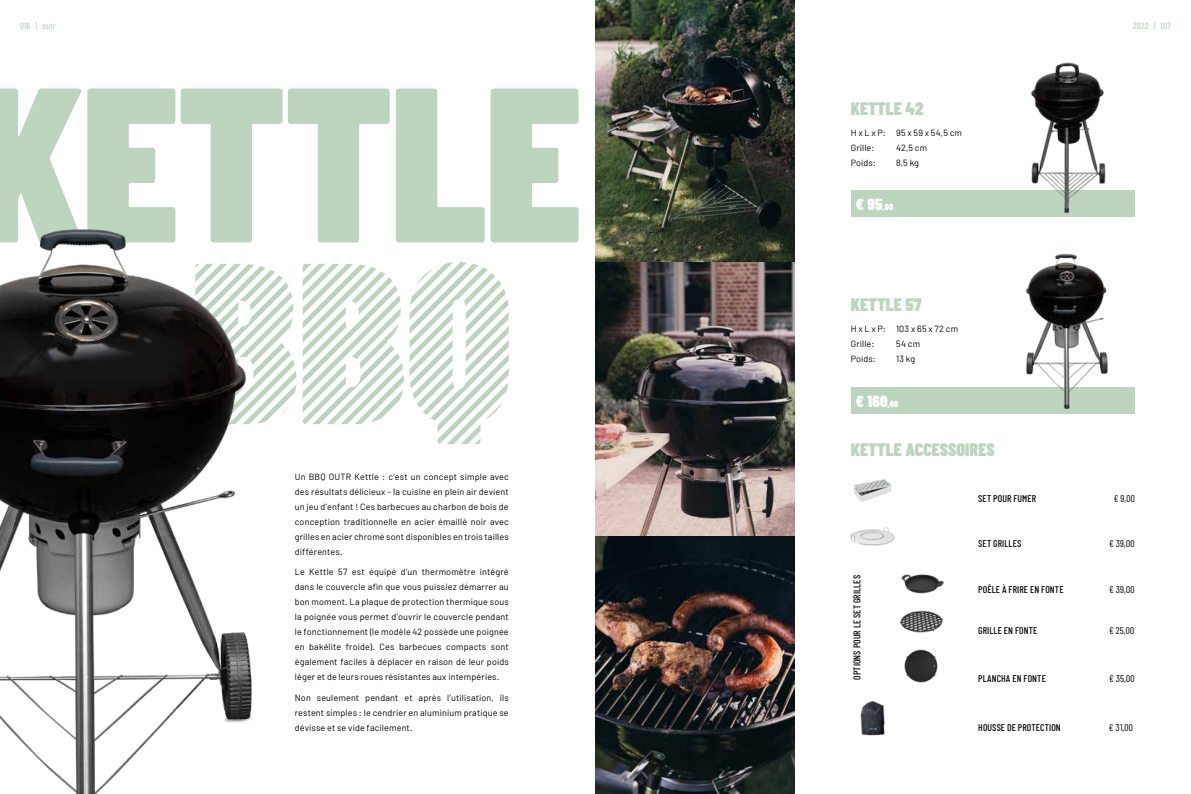
<style>
.page{position:relative;width:1191px;height:794px;background:#fff}
.page>*{position:absolute;margin:0;border:0;box-sizing:border-box;transform-origin:0 0}
.t1{font:900 219.9px "Barlow Condensed";letter-spacing:-.015em;color:#bdd4bf}
.t2{font:900 18px "Barlow Condensed";color:#bdd4bf}
.t3{font:900 16.2px "Barlow Condensed";color:#fff}
.t4{font:500 9.7px "Barlow Condensed";letter-spacing:.01em;color:#000}
.t5{font:9.7px "Barlow Condensed";letter-spacing:.03em;color:#000}
.t6{font:9px/15px "Barlow";letter-spacing:.015em;color:#000;text-align:justify}
.t7{font:500 9px "Barlow Condensed";letter-spacing:.025em;color:#bdd4bf}
.s1{font-size:9px}
</style>
<div class="page">
<svg style="left:302px;top:262px;width:207px;height:182px"></svg>
<img style="left:0;top:229px;width:297px;height:565px">
<div style="left:850px;top:191px;width:284px;height:26px;background:#bdd4bf"></div>
<div style="left:850px;top:387px;width:284px;height:26px;background:#bdd4bf"></div>
<img style="left:1023px;top:62px;width:90px;height:151px">
<img style="left:1025px;top:253px;width:83px;height:156px">
<img style="left:595px;top:0;width:199px;height:794px">
<img style="left:595px;top:263px;width:199px;height:272px">
<img style="left:854px;top:479px;width:38px;height:22px">
<img style="left:850px;top:527px;width:45px;height:18px">
<img style="left:901px;top:574px;width:43px;height:20px">
<img style="left:900px;top:610px;width:43px;height:22px">
<img style="left:905px;top:650px;width:33px;height:32px">
<img style="left:860px;top:701px;width:25px;height:35px">
<p class="t7" style="left:20px;top:20px;width:37px">016 | outr</p>
<p class="t7" style="left:1132px;top:20px;width:40px">2022 | 017</p>
<h1 class="t1" style="left:-29px;top:27px;width:613px">KETTLE</h1>
<p class="t6" style="left:295px;top:469px;width:215px">Un BBQ OUTR Kettle : c’est un concept simple avec des résultats délicieux - la cuisine en plein air devient un jeu d’enfant ! Ces barbecues au charbon de bois de conception traditionnelle en acier émaillé noir avec grilles en acier chromé sont disponibles en trois tailles différentes.</p>
<p class="t6" style="left:295px;top:564px;width:215px">Le Kettle 57 est équipé d’un thermomètre intégré dans le couvercle afin que vous puissiez démarrer au bon moment. La plaque de protection thermique sous la poignée vous permet d’ouvrir le couvercle pendant le fonctionnement (le modèle 42 possède une poignée en bakélite froide). Ces barbecues compacts sont également faciles à déplacer en raison de leur poids léger et de leurs roues résistantes aux intempéries.</p>
<p class="t6" style="left:295px;top:690px;width:215px">Non seulement pendant et après l’utilisation, ils restent simples : le cendrier en aluminium pratique se dévisse et se vide facilement.</p>
<h2 class="t2" style="left:850px;top:97px;width:74px">KETTLE 42</h2>
<p class="t6" style="left:850px;top:125px;width:113px">H x L x P: 95 x 59 x 54,5 cm<br>Grille:</p>
<p class="t6" style="left:896px;top:140px;width:33px">42,5 cm</p>
<p class="t6" style="left:850px;top:155px;width:27px">Poids:</p>
<p class="t6" style="left:896px;top:155px;width:24px">8,5 kg</p>
<h3 class="t3" style="left:855px;top:194px;width:39px">€ 95<span class="s1">,00</span></h3>
<h2 class="t2" style="left:850px;top:294px;width:72px">KETTLE 57</h2>
<p class="t6" style="left:850px;top:321px;width:109px">H x L x P: 103 x 65 x 72 cm<br>Grille:</p>
<p class="t6" style="left:896px;top:336px;width:26px">54 cm</p>
<p class="t6" style="left:850px;top:351px;width:27px">Poids:</p>
<p class="t6" style="left:896px;top:351px;width:21px">13 kg</p>
<h3 class="t3" style="left:855px;top:391px;width:44px">€ 160<span class="s1">,00</span></h3>
<h2 class="t2" style="left:850px;top:438px;width:145px">KETTLE ACCESSOIRES</h2>
<p class="t4" style="left:978px;top:492px;width:59px">SET POUR FUMER</p>
<p class="t4" style="left:851px;top:680px;width:106px;rotate:-90deg">OPTIONS POUR LE SET GRILLES</p>
<p class="t4" style="left:978px;top:537px;width:44px">SET GRILLES</p>
<p class="t4" style="left:978px;top:583px;width:87px">POÊLE À FRIRE EN FONTE</p>
<p class="t4" style="left:978px;top:624px;width:61px">GRILLE EN FONTE</p>
<p class="t4" style="left:978px;top:672px;width:69px">PLANCHA EN FONTE</p>
<p class="t5" style="left:1113px;top:492px;width:22px">€ 9,00</p>
<p class="t5" style="left:1109px;top:537px;width:27px">€ 39,00</p>
<p class="t5" style="left:1109px;top:583px;width:27px">€ 39,00</p>
<p class="t5" style="left:1109px;top:624px;width:27px">€ 25,00</p>
<p class="t5" style="left:1109px;top:672px;width:27px">€ 35,00</p>
<p class="t4" style="left:978px;top:721px;width:84px">HOUSSE DE PROTECTION</p>
<p class="t5" style="left:1108px;top:721px;width:25px">€ 31,00</p>
</div>
